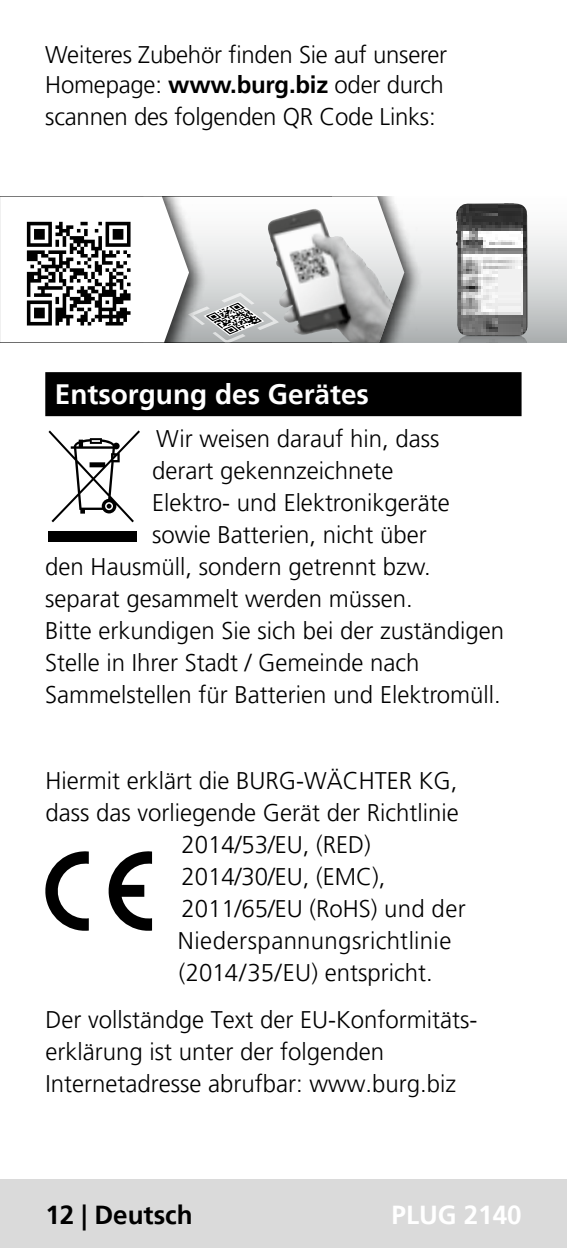
<style>
.page{position:relative;width:567px;height:1248px;background:#fff}
.page>*{position:absolute;margin:0;border:0;box-sizing:border-box;transform-origin:0 0}
.t1{font:700 28px "Frutiger LT Pro";color:#fff}
.t2{font:700 26px "Frutiger LT Pro";color:#000}
.t3{font:700 26px "Frutiger LT Pro";color:#fff}
.t4{font:300 24px/30.8px "Frutiger LT Pro";color:#000}
.s1{font-weight:700}
</style>
<div class="page">
<div style="left:0;top:1179px;width:567px;height:68px;background:#dadada"></div>
<div style="left:45px;top:372px;width:477px;height:44px;background:#000"></div>
<div style="left:49px;top:530px;width:88px;height:11px;background:#000"></div>
<svg style="left:49px;top:430px;width:91px;height:92px"></svg>
<svg style="left:423px;top:203px;width:144px;height:139px"></svg>
<img style="left:457px;top:335px;width:71px;height:7px">
<img style="left:456px;top:203px;width:49px;height:133px">
<div style="left:137px;top:196px;width:286px;height:146px;background:#000;opacity:.75"></div>
<svg style="left:282px;top:196px;width:122px;height:146px"></svg>
<img style="left:282px;top:209px;width:111px;height:133px">
<svg style="left:0;top:196px;width:282px;height:146px"></svg>
<svg style="left:45px;top:851px;width:44px;height:79px"></svg>
<svg style="left:108px;top:851px;width:44px;height:79px"></svg>
<p class="t4" style="left:45px;top:40px;width:403px">Weiteres Zubehör finden Sie auf unserer<br>Homepage: <span class="s1">www.burg.biz</span> oder durch scannen des folgenden QR Code Links:</p>
<p class="t1" style="left:55px;top:377px;width:316px">Entsorgung des Gerätes</p>
<p class="t4" style="left:156px;top:423px;width:285px">Wir weisen darauf hin, dass</p>
<p class="t4" style="left:152px;top:455px;width:243px">derart gekennzeichnete</p>
<p class="t4" style="left:152px;top:487px;width:299px">Elektro- und Elektronikgeräte</p>
<p class="t4" style="left:152px;top:519px;width:276px">sowie Batterien, nicht über</p>
<p class="t4" style="left:45px;top:551px;width:387px">den Hausmüll, sondern getrennt bzw.</p>
<p class="t4" style="left:45px;top:583px;width:369px">separat gesammelt werden müssen.</p>
<p class="t4" style="left:45px;top:615px;width:460px">Bitte erkundigen Sie sich bei der zuständigen</p>
<p class="t4" style="left:45px;top:647px;width:376px">Stelle in Ihrer Stadt / Gemeinde nach</p>
<p class="t4" style="left:45px;top:679px;width:457px">Sammelstellen für Batterien und Elektromüll.</p>
<p class="t4" style="left:45px;top:765px;width:414px">Hiermit erklärt die BURG-WÄCHTER KG,</p>
<p class="t4" style="left:45px;top:797px;width:415px">dass das vorliegende Gerät der Richtlinie</p>
<p class="t4" style="left:181px;top:829px;width:191px">2014/53/EU, (RED)</p>
<p class="t4" style="left:181px;top:861px;width:206px">2014/30/EU, (EMC),</p>
<p class="t4" style="left:181px;top:893px;width:286px">2011/65/EU (RoHS) und der</p>
<p class="t4" style="left:178px;top:925px;width:275px">Niederspannungsrichtlinie</p>
<p class="t4" style="left:179px;top:957px;width:255px">(2014/35/EU) entspricht.</p>
<p class="t4" style="left:45px;top:1003px;width:433px;line-height:32px">Der vollständge Text der EU-Konformitäts&shy;erklärung ist unter der folgenden<br>Internetadresse abrufbar: www.burg.biz</p>
<p class="t2" style="left:45px;top:1199px;width:149px">12 | Deutsch</p>
<p class="t3" style="left:392px;top:1199px;width:132px">PLUG 2140</p>
</div>
